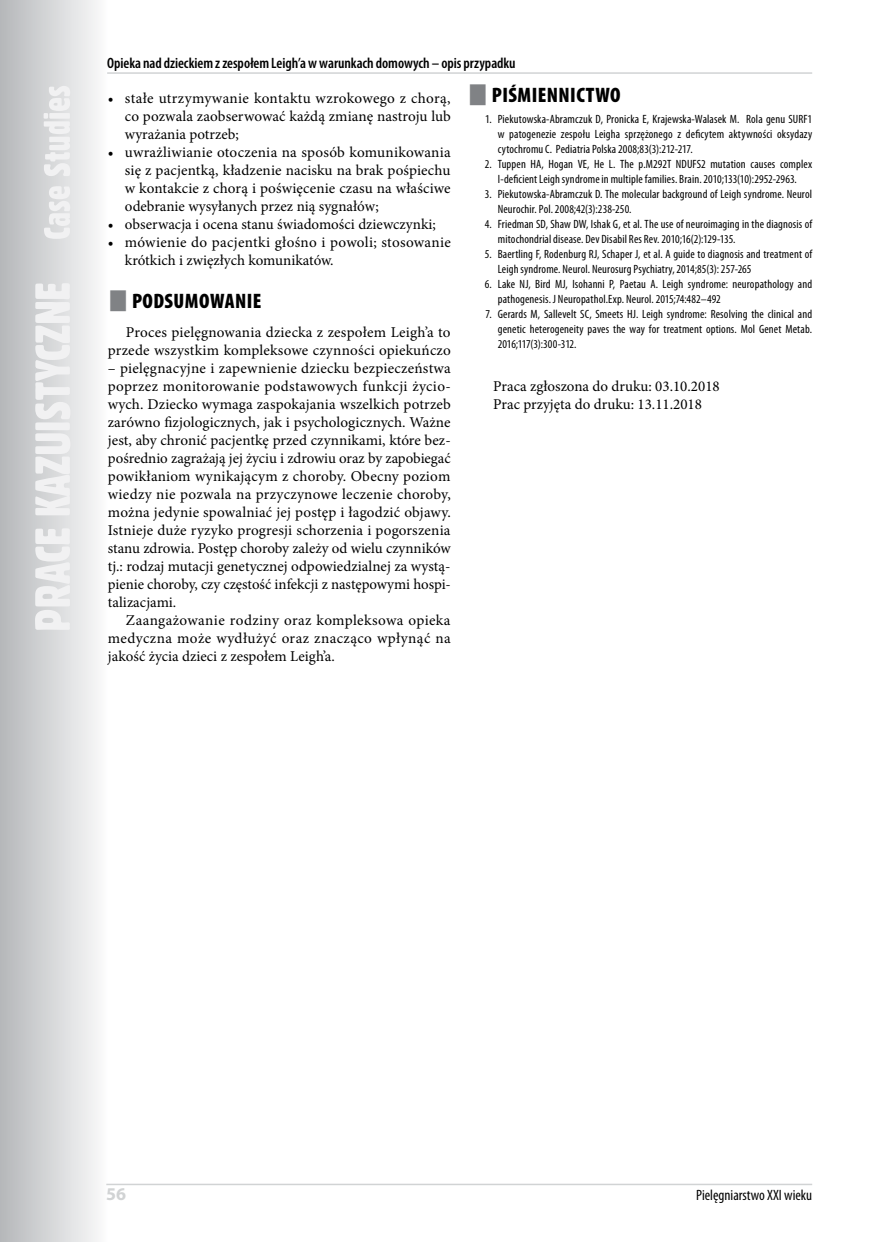
<style>
.page{position:relative;width:876px;height:1242px;background:#fff}
.page>*{position:absolute;margin:0;border:0;box-sizing:border-box;transform-origin:0 0}
.t1{font:900 condensed 21px "Myriad Pro";letter-spacing:.02em;color:#000}
.t2{font:700 18px "Myriad Pro";color:#d1d3d4}
.t3{font:15px/18px "Minion Pro";letter-spacing:.005em;color:#000;text-align:justify}
.t4{font:600 condensed 15px "Myriad Pro";letter-spacing:-.005em;color:#000}
.t5{font:condensed 15px "Myriad Pro";color:#000}
.t6{font:condensed 12px/15px "Myriad Pro";letter-spacing:.01em;color:#000}
</style>
<div class="page">
<svg style="left:0;top:0;width:108px;height:1242px"></svg>
<svg style="left:35px;top:86px;width:35px;height:544px"></svg>
<hr style="left:106px;top:1183px;width:706px;height:2px;background:#d1d3d4">
<hr style="left:107px;top:72px;width:705px;height:2px;background:#d1d3d4">
<p class="t4" style="left:107px;top:54px;width:410px">Opieka nad dzieckiem z zespołem Leigh’a w warunkach domowych – opis przypadku</p>
<p class="t3" style="left:125px;top:89px;width:327px;text-indent:-17px">• stałe utrzymywanie kontaktu wzrokowego z chorą, co pozwala zaobserwować każdą zmianę nastroju lub wyrażania potrzeb;</p>
<p class="t3" style="left:125px;top:143px;width:327px;text-indent:-17px">• uwrażliwianie otoczenia na sposób komunikowania się z pacjentką, kładzenie nacisku na brak pośpiechu w kontakcie z chorą i poświęcenie czasu na właściwe odebranie wysyłanych przez nią sygnałów;</p>
<p class="t3" style="left:108px;top:215px;width:330px">• obserwacja i ocena stanu świadomości dziewczynki;</p>
<p class="t3" style="left:125px;top:233px;width:327px;text-indent:-17px">• mówienie do pacjentki głośno i powoli; stosowanie krótkich i zwięzłych komunikatów.</p>
<h1 class="t1" style="left:132px;top:288px;width:131px">PODSUMOWANIE</h1>
<p class="t3" style="left:108px;top:323px;width:345px;text-align:right">Proces pielęgnowania dziecka z zespołem Leigh’a to przede wszystkim kompleksowe czynności opiekuńczo</p>
<p class="t3" style="left:108px;top:359px;width:345px">– pielęgnacyjne i zapewnienie dziecku bezpieczeństwa poprzez monitorowanie podstawowych funkcji życio&shy;wych. Dziecko wymaga zaspokajania wszelkich potrzeb zarówno fizjologicznych, jak i psychologicznych. Ważne jest, aby chronić pacjentkę przed czynnikami, które bez&shy;pośrednio zagrażają jej życiu i zdrowiu oraz by zapobiegać powikłaniom wynikającym z choroby. Obecny poziom wiedzy nie pozwala na przyczynowe leczenie choroby, można jedynie spowalniać jej postęp i łagodzić objawy.<br>Istnieje duże ryzyko progresji schorzenia i pogorszenia stanu zdrowia. Postęp choroby zależy od wielu czynników tj.: rodzaj mutacji genetycznej odpowiedzialnej za wystą&shy;pienie choroby, czy częstość infekcji z następowymi hospi&shy;talizacjami.</p>
<p class="t3" style="left:108px;top:611px;width:344px;text-indent:18px">Zaangażowanie rodziny oraz kompleksowa opieka medyczna może wydłużyć oraz znacząco wpłynąć na jakość życia dzieci z zespołem Leigh’a.</p>
<h1 class="t1" style="left:492px;top:81px;width:129px">PIŚMIENNICTWO</h1>
<p class="t6" style="left:498px;top:111px;width:316px;text-align:justify;text-indent:-13px">1. Piekutowska-Abramczuk D, Pronicka E, Krajewska-Walasek M. Rola genu SURF1 w patogenezie zespołu Leigha sprzężonego z deficytem aktywności oksydazy cytochromu C. Pediatria Polska 2008;83(3):212-217.</p>
<p class="t6" style="left:485px;top:156px;width:329px;text-align:center">2. Tuppen HA, Hogan VE, He L. The p.M292T NDUFS2 mutation causes complex<br>I-deficient Leigh syndrome in multiple families. Brain. 2010;133(10):2952-2963.</p>
<p class="t6" style="left:498px;top:186px;width:316px;text-indent:-13px">3. Piekutowska-Abramczuk D. The molecular background of Leigh syndrome. Neurol<br>Neurochir. Pol. 2008;42(3):238-250.</p>
<p class="t6" style="left:498px;top:216px;width:316px;text-indent:-13px">4. Friedman SD, Shaw DW, Ishak G, et al. The use of neuroimaging in the diagnosis of mitochondrial disease. Dev Disabil Res Rev. 2010;16(2):129-135.</p>
<p class="t6" style="left:498px;top:246px;width:316px;text-indent:-13px">5. Baertling F, Rodenburg RJ, Schaper J, et al. A guide to diagnosis and treatment of<br>Leigh syndrome. Neurol. Neurosurg Psychiatry, 2014;85(3): 257-265</p>
<p class="t6" style="left:498px;top:276px;width:316px;text-indent:-13px">6. Lake NJ, Bird MJ, Isohanni P, Paetau A. Leigh syndrome: neuropathology and pathogenesis. J Neuropathol.Exp. Neurol. 2015;74:482–492</p>
<p class="t6" style="left:498px;top:306px;width:316px;text-align:justify;text-indent:-12px">7. Gerards M, Sallevelt SC, Smeets HJ. Leigh syndrome: Resolving the clinical and genetic heterogeneity paves the way for treatment options. Mol Genet Metab.<br>2016;117(3):300-312.</p>
<p class="t3" style="left:493px;top:377px;width:228px">Praca zgłoszona do druku: 03.10.2018<br>Prac przyjęta do druku: 13.11.2018</p>
<p class="t2" style="left:106px;top:1182px;width:21px">56</p>
<p class="t5" style="left:696px;top:1186px;width:118px">Pielęgniarstwo XXI wieku</p>
</div>
